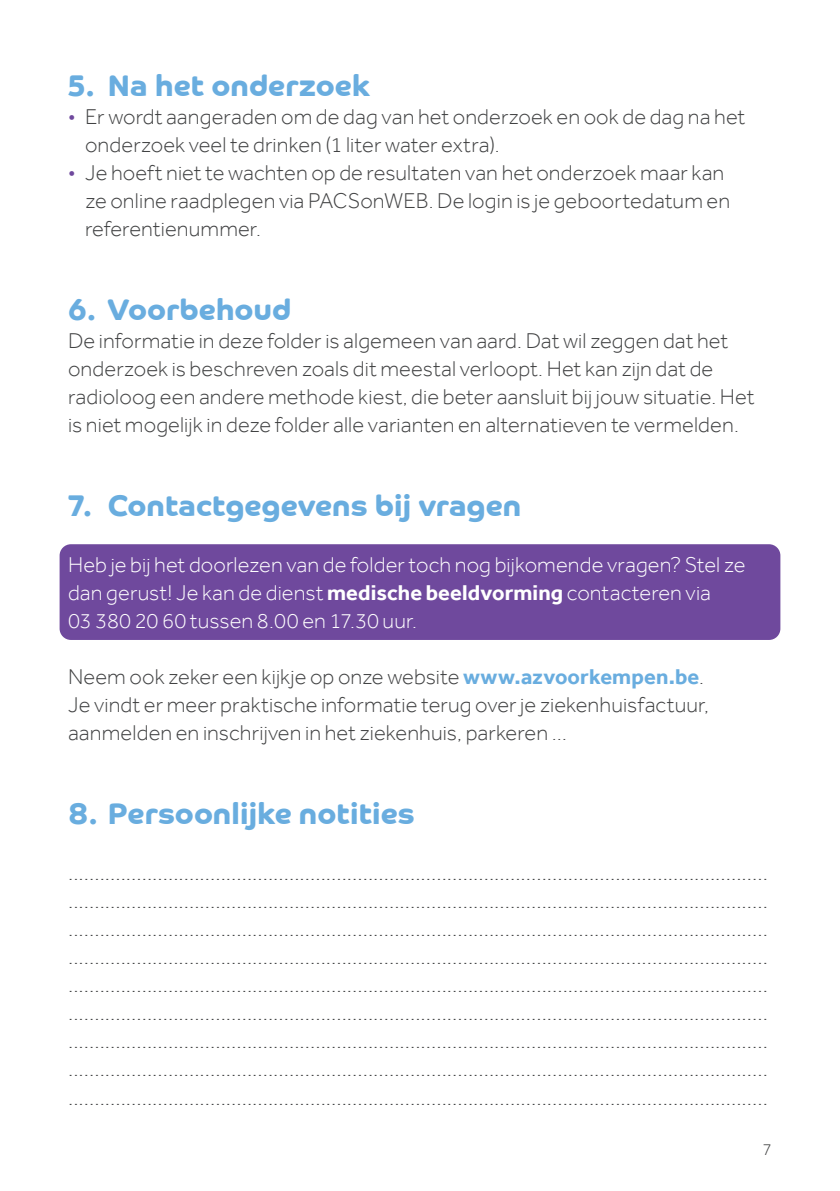
<style>
.page{position:relative;width:840px;height:1191px;background:#fff}
.page>*{position:absolute;margin:0;border:0;box-sizing:border-box;transform-origin:0 0}
.t1{font:700 30px "Co Headline";letter-spacing:.005em;color:#69addf}
.t2{font:300 24px/28px "Effra";color:#414243;text-align:justify}
.t3{font:300 22px/28px "Effra";letter-spacing:.005em;color:#414243}
.t4{font:300 22px/28px "Effra";letter-spacing:.005em;color:#fff}
.t5{font:300 17px "Effra";color:#414243}
.s1{color:#6f499d}
.s2{font-weight:700}
.s3{font-weight:700;color:#69addf}
</style>
<div class="page">
<div style="left:60px;top:544px;width:720px;height:96px;background:#6f499d;border-radius:11px"></div>
<p class="t1" style="left:68px;top:69px;width:303px">5. Na het onderzoek</p>
<p class="t3" style="left:85px;top:103px;width:661px;text-indent:-17px"><span class="s1">•</span> Er wordt aangeraden om de dag van het onderzoek en ook de dag na het onderzoek veel te drinken (1 liter water extra).</p>
<p class="t3" style="left:85px;top:159px;width:646px;text-indent:-17px"><span class="s1">•</span> Je hoeft niet te wachten op de resultaten van het onderzoek maar kan ze online raadplegen via PACSonWEB. De login is je geboortedatum en referentienummer.</p>
<p class="t1" style="left:68px;top:293px;width:224px">6. Voorbehoud</p>
<p class="t3" style="left:68px;top:327px;width:687px">De informatie in deze folder is algemeen van aard. Dat wil zeggen dat het onderzoek is beschreven zoals dit meestal verloopt. Het kan zijn dat de radioloog een andere methode kiest, die beter aansluit bij jouw situatie. Het is niet mogelijk in deze folder alle varianten en alternatieven te vermelden.</p>
<p class="t1" style="left:68px;top:489px;width:454px">7. Contactgegevens bij vragen</p>
<p class="t4" style="left:68px;top:551px;width:678px">Heb je bij het doorlezen van de folder toch nog bijkomende vragen? Stel ze dan gerust! Je kan de dienst <span class="s2">medische beeldvorming</span> contacteren via<br>03 380 20 60 tussen 8.00 en 17.30 uur.</p>
<p class="t3" style="left:68px;top:663px;width:642px">Neem ook zeker een kijkje op onze website <span class="s3">www.azvoorkempen.be</span>.<br>Je vindt er meer praktische informatie terug over je ziekenhuisfactuur, aanmelden en inschrijven in het ziekenhuis, parkeren …</p>
<p class="t1" style="left:68px;top:797px;width:348px">8. Persoonlijke notities</p>
<p class="t2" style="left:68px;top:858px;width:701px">..................................................................................................................................... ..................................................................................................................................... ..................................................................................................................................... ..................................................................................................................................... ..................................................................................................................................... ..................................................................................................................................... ..................................................................................................................................... ..................................................................................................................................... .....................................................................................................................................</p>
<p class="t5" style="left:762px;top:1140px;width:11px">7</p>
</div>
